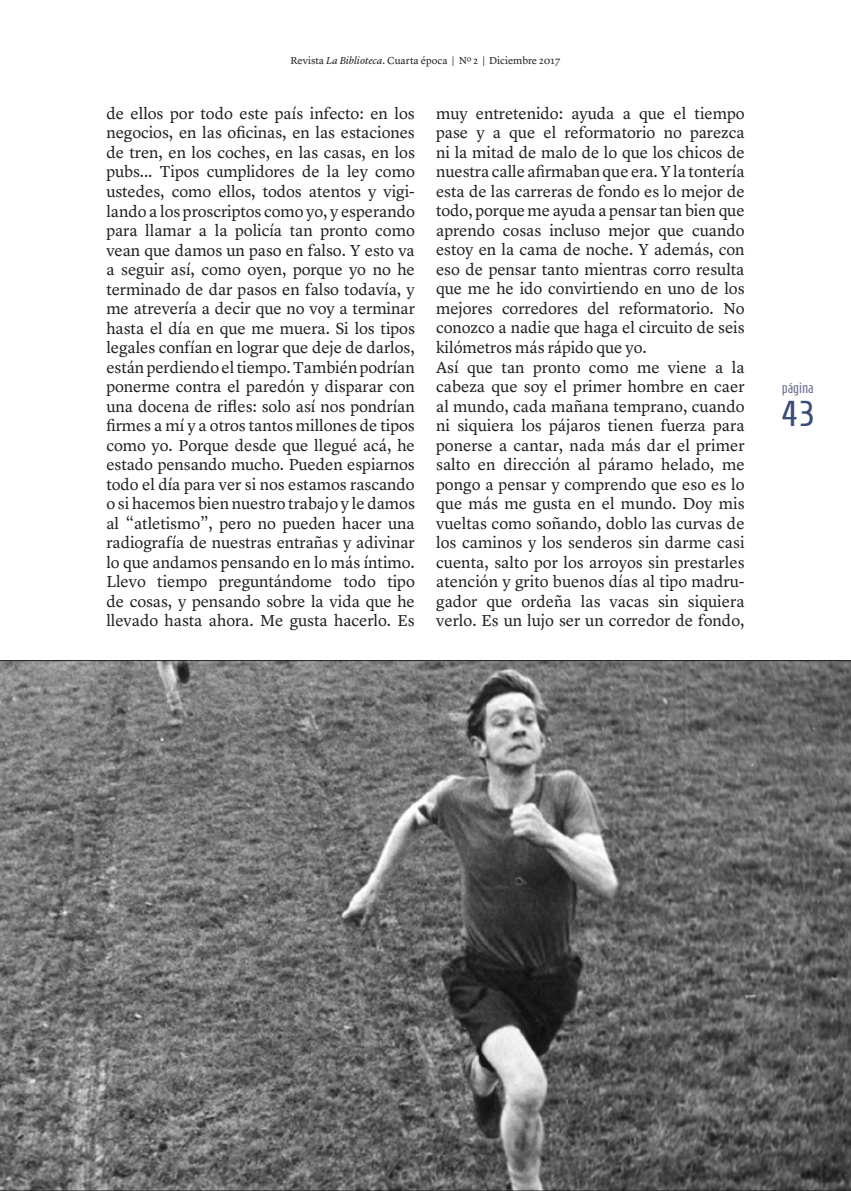
<style>
.page{position:relative;width:851px;height:1191px;background:#fff}
.page>*{position:absolute;margin:0;border:0;box-sizing:border-box;transform-origin:0 0}
.t1{font:36px "Homenaje";color:#384d79}
.t2{font:16.5px/19.5px "Lyon Text";letter-spacing:-.005em;color:#231f20}
.t3{font:15px "Homenaje";color:#6c7295}
.t4{font:10.5px "Lyon Text";color:#231f20}
.s1{font-style:italic}
</style>
<div class="page">
<svg style="left:0;top:660px;width:850px;height:531px"></svg>
<p class="t4" style="left:290px;top:52px;width:271px">Revista <span class="s1">La Biblioteca</span>. Cuarta época | Nº 2 | Diciembre 2017</p>
<p class="t2" style="left:106px;top:102px;width:310px;text-align:justify">de ellos por todo este país infecto: en los negocios, en las oficinas, en las estaciones de tren, en los coches, en las casas, en los pubs... Tipos cumplidores de la ley como ustedes, como ellos, todos atentos y vigi&shy;lando a los proscriptos como yo, y esperando para llamar a la policía tan pronto como vean que damos un paso en falso. Y esto va a seguir así, como oyen, porque yo no he terminado de dar pasos en falso todavía, y me atrevería a decir que no voy a terminar hasta el día en que me muera. Si los tipos legales confían en lograr que deje de darlos, están perdiendo el tiempo. También podrían ponerme contra el paredón y disparar con una docena de rifles: solo así nos pondrían firmes a mí y a otros tantos millones de tipos como yo. Porque desde que llegué acá, he estado pensando mucho. Pueden espiarnos todo el día para ver si nos estamos rascando o si hacemos bien nuestro trabajo y le damos al “atletismo”, pero no pueden hacer una radiografía de nuestras entrañas y adivinar lo que andamos pensando en lo más íntimo.<br>Llevo tiempo preguntándome todo tipo de cosas, y pensando sobre la vida que he llevado hasta ahora. Me gusta hacerlo. Es</p>
<p class="t2" style="left:436px;top:102px;width:310px">muy entretenido: ayuda a que el tiempo pase y a que el reformatorio no parezca ni la mitad de malo de lo que los chicos de nuestra calle afirmaban que era. Y la tontería esta de las carreras de fondo es lo mejor de todo, porque me ayuda a pensar tan bien que aprendo cosas incluso mejor que cuando estoy en la cama de noche. Y además, con eso de pensar tanto mientras corro resulta que me he ido convirtiendo en uno de los mejores corredores del reformatorio. No conozco a nadie que haga el circuito de seis kilómetros más rápido que yo.<br>Así que tan pronto como me viene a la cabeza que soy el primer hombre en caer al mundo, cada mañana temprano, cuando ni siquiera los pájaros tienen fuerza para ponerse a cantar, nada más dar el primer salto en dirección al páramo helado, me pongo a pensar y comprendo que eso es lo que más me gusta en el mundo. Doy mis vueltas como soñando, doblo las curvas de los caminos y los senderos sin darme casi cuenta, salto por los arroyos sin prestarles atención y grito buenos días al tipo madru&shy;gador que ordeña las vacas sin siquiera verlo. Es un lujo ser un corredor de fondo,</p>
<p class="t3" style="left:781px;top:380px;width:33px">página</p>
<h1 class="t1" style="left:780px;top:393px;width:36px">43</h1>
</div>
